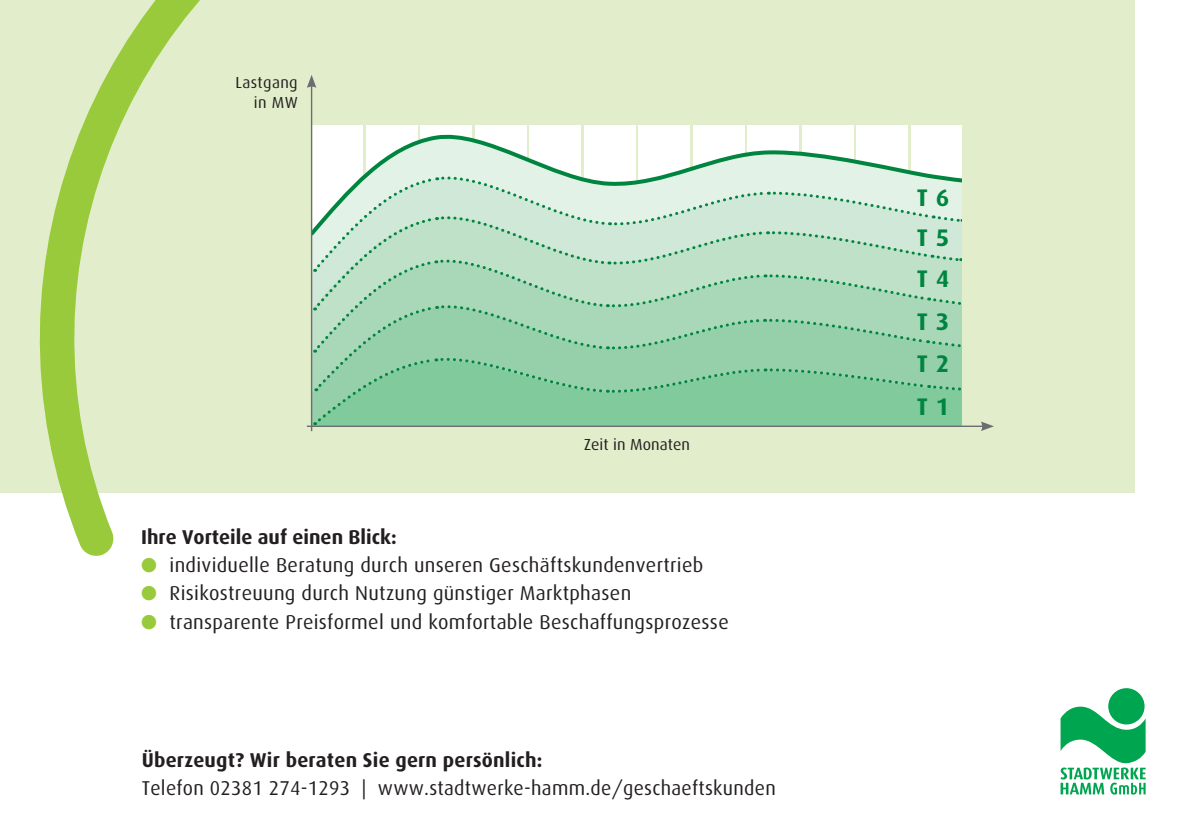
<style>
.page{position:relative;width:1191px;height:840px;background:#fff}
.page>*{position:absolute;margin:0;border:0;box-sizing:border-box;transform-origin:0 0}
.t1{font:700 24px/41.8px "Dax";color:#008540;text-align:justify}
.t2{font:20px "Dax";letter-spacing:.015em;color:#231f20}
.t3{font:700 20px "Dax";letter-spacing:.01em;color:#231f20}
.t4{font:16px "Dax";letter-spacing:.005em;color:#231f20}
.t5{font:16px/20px "Dax";letter-spacing:.025em;color:#231f20;text-align:right}
.s1{color:#99ca3b}
</style>
<div class="page">
<div style="left:0;top:0;width:1134px;height:492px;background:#e2eecb"></div>
<svg style="left:0;top:0;width:252px;height:556px"></svg>
<svg style="left:312px;top:125px;width:650px;height:115px;background:#e8f4ec"></svg>
<svg style="left:314px;top:175px;width:648px;height:250px;background:#a9d8ba"></svg>
<hr style="left:311px;top:85px;width:1px;height:346px;background:#6c6d70">
<svg style="left:307px;top:75px;width:9px;height:13px"></svg>
<hr style="left:307px;top:425px;width:677px;height:2px;background:#6c6d70">
<svg style="left:980px;top:421px;width:14px;height:10px"></svg>
<div style="left:1108px;top:687px;width:36px;height:37px;background:#00a54f;border-radius:50%"></div>
<svg style="left:1060px;top:706px;width:85px;height:88px"></svg>
<p class="t5" style="left:235px;top:72px;width:64px">Lastgang in MW</p>
<p class="t4" style="left:584px;top:435px;width:107px">Zeit in Monaten</p>
<p class="t3" style="left:141px;top:526px;width:257px">Ihre Vorteile auf einen Blick:</p>
<p class="t2" style="left:141px;top:554px;width:563px"><span class="s1">●</span> individuelle Beratung durch unseren Geschäftskundenvertrieb</p>
<p class="t2" style="left:141px;top:582px;width:491px"><span class="s1">●</span> Risikostreuung durch Nutzung günstiger Marktphasen</p>
<p class="t2" style="left:141px;top:610px;width:589px"><span class="s1">●</span> transparente Preisformel und komfortable Beschaffungsprozesse</p>
<p class="t3" style="left:142px;top:748px;width:402px">Überzeugt? Wir beraten Sie gern persönlich:</p>
<p class="t2" style="left:142px;top:776px;width:635px">Telefon 02381 274-1293 | www.stadtwerke-hamm.de/geschaeftskunden</p>
<p class="t1" style="left:917px;top:176px;width:34px">T 6<br>T 5<br>T 4<br>T 3<br>T 2<br>T 1</p>
</div>
